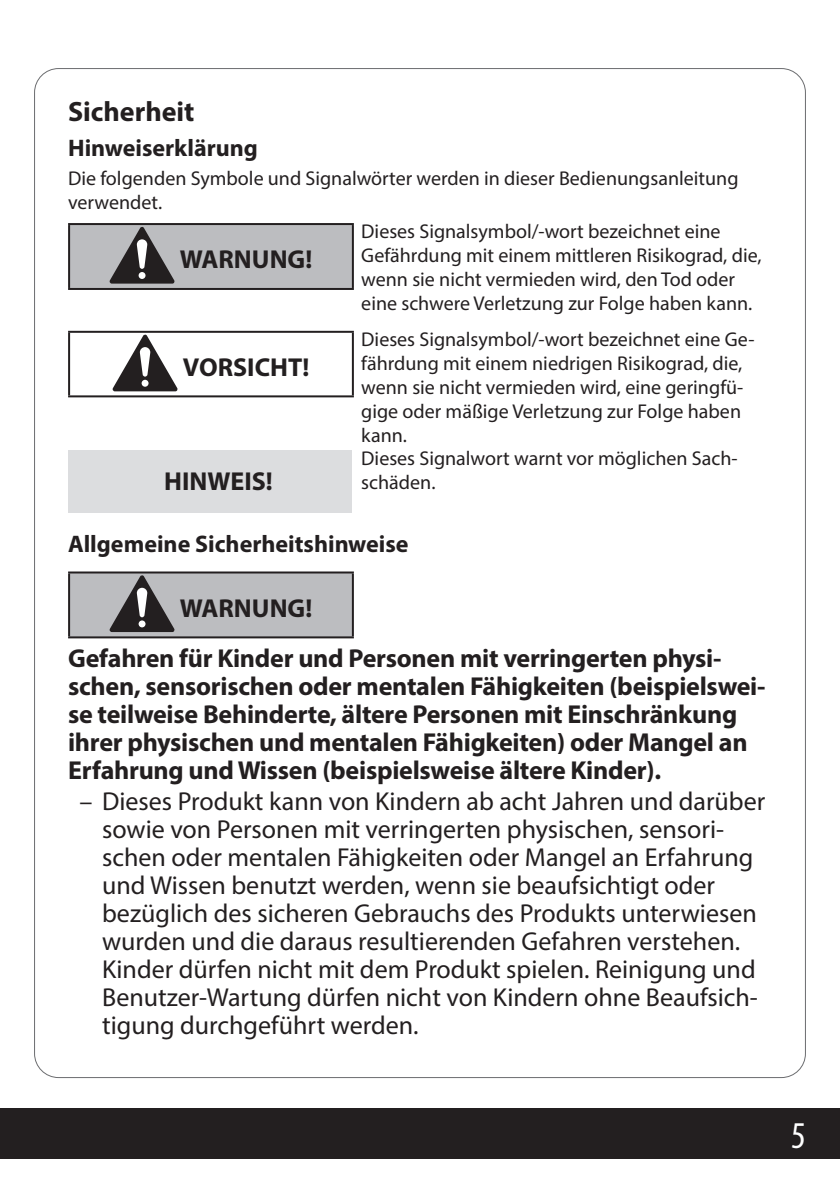
<style>
.page{position:relative;width:840px;height:1191px;background:#fff}
.page>*{position:absolute;margin:0;border:0;box-sizing:border-box;transform-origin:0 0}
.t1{font:condensed 38px "Myriad Pro";color:#fff}
.t2{font:700 28px "Myriad Pro";color:#231f20}
.t3{font:26px/28px "Myriad Pro";color:#231f20}
.t4{font:700 26px/28px "Myriad Pro";letter-spacing:-.01em;color:#231f20}
.t5{font:700 24px "Myriad Pro";color:#231f20}
.t6{font:20px/24px "Myriad Pro";color:#231f20}
</style>
<div class="page">
<div style="left:0;top:1108px;width:839px;height:51px;background:#231f20"></div>
<div style="left:69px;top:224px;width:283px;height:65px;background:#bcbdc0"></div>
<hr style="left:68px;top:223px;width:285px;height:2px;background:#231f20">
<hr style="left:68px;top:225px;width:2px;height:63px;background:#231f20">
<hr style="left:351px;top:225px;width:2px;height:63px;background:#231f20">
<hr style="left:68px;top:288px;width:285px;height:2px;background:#231f20">
<svg style="left:110px;top:227px;width:65px;height:57px"></svg>
<hr style="left:68px;top:331px;width:285px;height:2px;background:#231f20">
<hr style="left:68px;top:333px;width:2px;height:62px;background:#231f20">
<hr style="left:351px;top:333px;width:2px;height:62px;background:#231f20">
<hr style="left:68px;top:395px;width:285px;height:2px;background:#231f20">
<svg style="left:113px;top:334px;width:65px;height:57px"></svg>
<div style="left:68px;top:450px;width:283px;height:62px;background:#dcdddf"></div>
<div style="left:69px;top:572px;width:283px;height:65px;background:#bcbdc0"></div>
<hr style="left:68px;top:571px;width:285px;height:2px;background:#231f20">
<hr style="left:68px;top:573px;width:2px;height:63px;background:#231f20">
<hr style="left:351px;top:573px;width:2px;height:63px;background:#231f20">
<hr style="left:68px;top:636px;width:285px;height:2px;background:#231f20">
<svg style="left:110px;top:575px;width:65px;height:57px"></svg>
<h2 class="t2" style="left:68px;top:93px;width:128px">Sicherheit</h2>
<p class="t5" style="left:68px;top:132px;width:191px">Hinweiserklärung</p>
<p class="t6" style="left:68px;top:166px;width:671px">Die folgenden Symbole und Signalwörter werden in dieser Bedienungsanleitung verwendet.</p>
<h3 class="t4" style="left:180px;top:244px;width:134px">WARNUNG!</h3>
<h3 class="t4" style="left:183px;top:352px;width:128px">VORSICHT!</h3>
<h3 class="t4" style="left:164px;top:466px;width:110px">HINWEIS!</h3>
<p class="t6" style="left:361px;top:219px;width:401px">Dieses Signalsymbol/-wort bezeichnet eine Gefährdung mit einem mittleren Risikograd, die, wenn sie nicht vermieden wird, den Tod oder eine schwere Verletzung zur Folge haben kann.</p>
<p class="t6" style="left:361px;top:327px;width:394px">Dieses Signalsymbol/-wort bezeichnet eine Ge&shy;fährdung mit einem niedrigen Risikograd, die, wenn sie nicht vermieden wird, eine geringfü&shy;gige oder mäßige Verletzung zur Folge haben kann.</p>
<p class="t6" style="left:361px;top:446px;width:377px">Dieses Signalwort warnt vor möglichen Sach&shy;schäden.</p>
<p class="t5" style="left:68px;top:528px;width:342px">Allgemeine Sicherheitshinweise</p>
<h3 class="t4" style="left:68px;top:582px;width:654px;line-height:50.4px;text-indent:112px">WARNUNG!<br>Gefahren für Kinder und Personen mit verringerten physi-</h3>
<p class="t4" style="left:68px;top:671px;width:698px">schen, sensorischen oder mentalen Fähigkeiten (beispielswei&shy;se teilweise Behinderte, ältere Personen mit Einschränkung ihrer physischen und mentalen Fähigkeiten) oder Mangel an Erfahrung und Wissen (beispielsweise ältere Kinder).</p>
<p class="t3" style="left:102px;top:786px;width:664px;text-indent:-23px">– Dieses Produkt kann von Kindern ab acht Jahren und darüber sowie von Personen mit verringerten physischen, sensori&shy;schen oder mentalen Fähigkeiten oder Mangel an Erfahrung und Wissen benutzt werden, wenn sie beaufsichtigt oder bezüglich des sicheren Gebrauchs des Produkts unterwiesen wurden und die daraus resultierenden Gefahren verstehen.<br>Kinder dürfen nicht mit dem Produkt spielen. Reinigung und Benutzer-Wartung dürfen nicht von Kindern ohne Beaufsich&shy;tigung durchgeführt werden.</p>
<h1 class="t1" style="left:790px;top:1112px;width:16px">5</h1>
</div>
